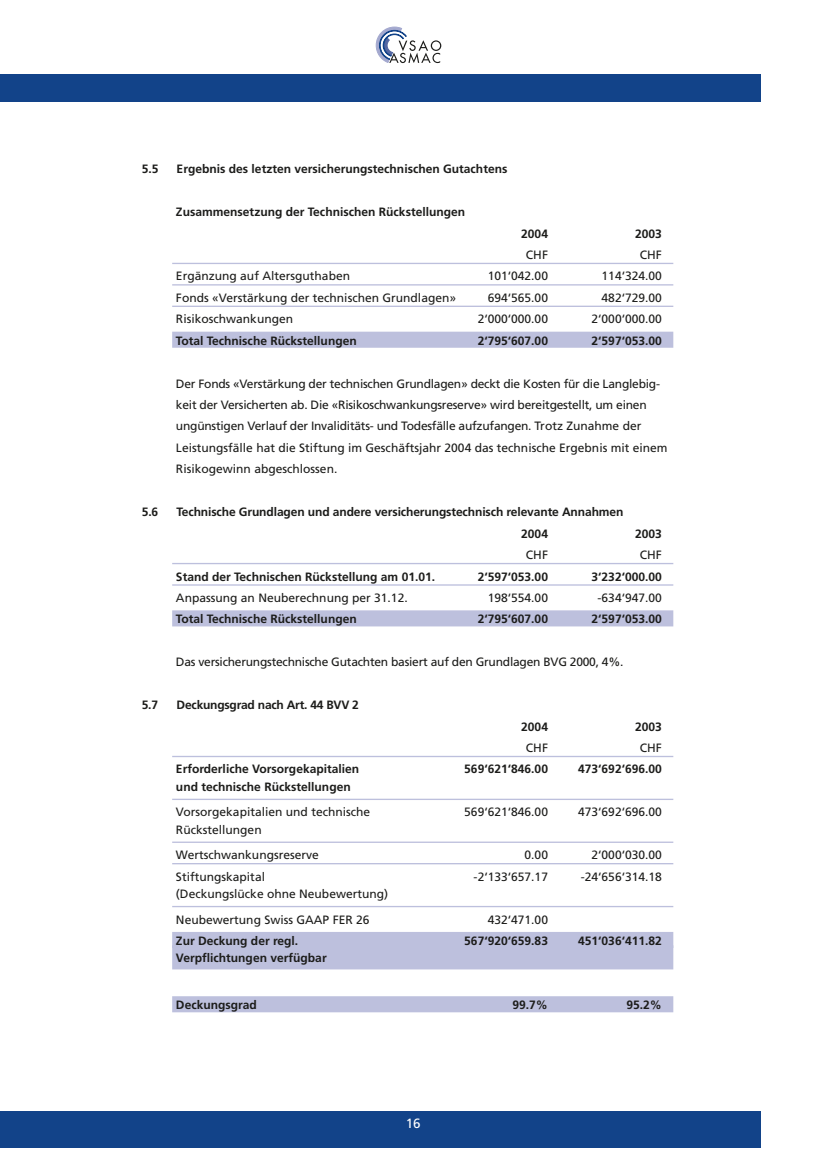
<style>
.page{position:relative;width:814px;height:1149px;background:#fff}
.page>*{position:absolute;margin:0;border:0;box-sizing:border-box;transform-origin:0 0}
.t1{font:13.4px "Frutiger";color:#fff}
.t2{font:700 12.1px/21.4px "Frutiger";color:#1c1c1a}
.t3{font:12.1px/25.4px "Frutiger";color:#1c1c1a}
.t4{font:12.1px/21.4px "Frutiger";letter-spacing:-.02em;color:#1c1c1a}
.t5{font:700 12.1px "Frutiger";letter-spacing:-.02em;color:#1c1c1a}
</style>
<div class="page">
<svg style="left:376px;top:27px;width:65px;height:36px"></svg>
<div style="left:0;top:74px;width:760px;height:28px;background:#124389"></div>
<div style="left:0;top:1111px;width:760px;height:36px;background:#124389"></div>
<hr style="left:172px;top:263px;width:501px;height:1px;background:#bdc0dd">
<hr style="left:172px;top:284px;width:501px;height:1px;background:#bdc0dd">
<hr style="left:172px;top:305px;width:501px;height:2px;background:#bdc0dd">
<div style="left:172px;top:331px;width:501px;height:17px;background:#bdc0dd"></div>
<hr style="left:172px;top:563px;width:501px;height:1px;background:#bdc0dd">
<hr style="left:172px;top:584px;width:501px;height:1px;background:#bdc0dd">
<div style="left:172px;top:610px;width:501px;height:16px;background:#bdc0dd"></div>
<hr style="left:172px;top:755px;width:501px;height:2px;background:#bdc0dd">
<hr style="left:172px;top:798px;width:501px;height:2px;background:#bdc0dd">
<hr style="left:172px;top:841px;width:501px;height:1px;background:#bdc0dd">
<hr style="left:172px;top:862px;width:501px;height:2px;background:#bdc0dd">
<hr style="left:172px;top:905px;width:501px;height:2px;background:#bdc0dd">
<div style="left:172px;top:931px;width:501px;height:16px;background:#bdc0dd"></div>
<div style="left:172px;top:945px;width:501px;height:24px;background:#bdc0dd"></div>
<div style="left:172px;top:996px;width:501px;height:16px;background:#bdc0dd"></div>
<p class="t2" style="left:142px;top:159px;width:18px">5.5</p>
<p class="t2" style="left:177px;top:159px;width:332px">Ergebnis des letzten versicherungstechnischen Gutachtens</p>
<p class="t2" style="left:176px;top:202px;width:291px">Zusammensetzung der Technischen Rückstellungen</p>
<p class="t2" style="left:521px;top:223px;width:28px">2004</p>
<p class="t2" style="left:635px;top:223px;width:28px">2003</p>
<p class="t3" style="left:526px;top:243px;width:24px">CHF</p>
<p class="t3" style="left:640px;top:243px;width:24px">CHF</p>
<p class="t3" style="left:176px;top:264px;width:176px">Ergänzung auf Altersguthaben</p>
<p class="t3" style="left:488px;top:264px;width:62px">101‘042.00</p>
<p class="t3" style="left:601px;top:264px;width:62px">114‘324.00</p>
<p class="t3" style="left:176px;top:286px;width:282px">Fonds «Verstärkung der technischen Grundlagen»</p>
<p class="t3" style="left:488px;top:286px;width:62px">694‘565.00</p>
<p class="t3" style="left:601px;top:286px;width:62px">482‘729.00</p>
<p class="t3" style="left:176px;top:307px;width:119px">Risikoschwankungen</p>
<p class="t3" style="left:478px;top:307px;width:72px">2‘000‘000.00</p>
<p class="t3" style="left:591px;top:307px;width:72px">2‘000‘000.00</p>
<p class="t2" style="left:176px;top:331px;width:182px">Total Technische Rückstellungen</p>
<p class="t2" style="left:478px;top:331px;width:72px">2‘795‘607.00</p>
<p class="t2" style="left:591px;top:331px;width:72px">2‘597‘053.00</p>
<p class="t4" style="left:176px;top:373px;width:493px">Der Fonds «Verstärkung der technischen Grundlagen» deckt die Kosten für die Langlebig&shy;keit der Versicherten ab. Die «Risikoschwankungsreserve» wird bereitgestellt, um einen ungünstigen Verlauf der Invaliditäts- und Todesfälle aufzufangen. Trotz Zunahme der Leistungsfälle hat die Stiftung im Geschäftsjahr 2004 das technische Ergebnis mit einem Risikogewinn abgeschlossen.</p>
<p class="t2" style="left:142px;top:502px;width:18px">5.6</p>
<p class="t2" style="left:521px;top:502px;width:104px;text-indent:-345px">Technische Grundlagen und andere versicherungstechnisch relevante Annahmen<br>2004</p>
<p class="t2" style="left:635px;top:523px;width:28px">2003</p>
<p class="t3" style="left:526px;top:543px;width:24px">CHF</p>
<p class="t3" style="left:640px;top:543px;width:24px">CHF</p>
<p class="t2" style="left:176px;top:566px;width:261px">Stand der Technischen Rückstellung am 01.01.</p>
<p class="t2" style="left:478px;top:566px;width:72px">2‘597‘053.00</p>
<p class="t2" style="left:591px;top:566px;width:72px">3‘232‘000.00</p>
<p class="t3" style="left:176px;top:586px;width:233px">Anpassung an Neuberechnung per 31.12.</p>
<p class="t3" style="left:488px;top:586px;width:62px">198‘554.00</p>
<p class="t3" style="left:597px;top:586px;width:66px">-634‘947.00</p>
<p class="t2" style="left:176px;top:609px;width:182px">Total Technische Rückstellungen</p>
<p class="t2" style="left:478px;top:609px;width:72px">2‘795‘607.00</p>
<p class="t2" style="left:591px;top:609px;width:72px">2‘597‘053.00</p>
<p class="t4" style="left:176px;top:652px;width:449px">Das versicherungstechnische Gutachten basiert auf den Grundlagen BVG 2000, 4%.</p>
<p class="t2" style="left:142px;top:695px;width:18px">5.7</p>
<p class="t5" style="left:177px;top:700px;width:184px">Deckungsgrad nach Art. 44 BVV 2</p>
<p class="t2" style="left:521px;top:716px;width:28px">2004</p>
<p class="t2" style="left:635px;top:716px;width:28px">2003</p>
<p class="t3" style="left:526px;top:736px;width:24px">CHF</p>
<p class="t3" style="left:640px;top:736px;width:24px">CHF</p>
<p class="t2" style="left:176px;top:759px;width:185px">Erforderliche Vorsorgekapitalien</p>
<p class="t2" style="left:464px;top:759px;width:85px">569‘621‘846.00</p>
<p class="t2" style="left:578px;top:759px;width:85px">473‘692‘696.00</p>
<p class="t2" style="left:176px;top:776px;width:176px">und technische Rückstellungen</p>
<p class="t3" style="left:176px;top:800px;width:196px">Vorsorgekapitalien und technische</p>
<p class="t3" style="left:464px;top:800px;width:85px">569‘621‘846.00</p>
<p class="t3" style="left:578px;top:800px;width:85px">473‘692‘696.00</p>
<p class="t3" style="left:176px;top:817px;width:144px">Rückstellungen<br>Wertschwankungsreserve</p>
<p class="t3" style="left:524px;top:843px;width:25px">0.00</p>
<p class="t3" style="left:591px;top:843px;width:72px">2‘000‘030.00</p>
<p class="t3" style="left:176px;top:864px;width:91px">Stiftungskapital</p>
<p class="t3" style="left:474px;top:864px;width:76px">-2‘133‘657.17</p>
<p class="t3" style="left:581px;top:864px;width:83px">-24‘656‘314.18</p>
<p class="t3" style="left:176px;top:882px;width:214px">(Deckungslücke ohne Neubewertung)<br>Neubewertung Swiss GAAP FER 26</p>
<p class="t3" style="left:488px;top:907px;width:62px">432‘471.00</p>
<p class="t2" style="left:176px;top:930px;width:124px">Zur Deckung der regl.</p>
<p class="t2" style="left:464px;top:930px;width:85px">567‘920‘659.83</p>
<p class="t2" style="left:578px;top:930px;width:85px">451‘036‘411.82</p>
<p class="t2" style="left:176px;top:948px;width:152px">Verpflichtungen verfügbar</p>
<p class="t2" style="left:176px;top:995px;width:83px">Deckungsgrad</p>
<p class="t2" style="left:512px;top:995px;width:37px">99.7%</p>
<p class="t2" style="left:626px;top:995px;width:37px">95.2%</p>
<p class="t1" style="left:406px;top:1117px;width:16px">16</p>
</div>
